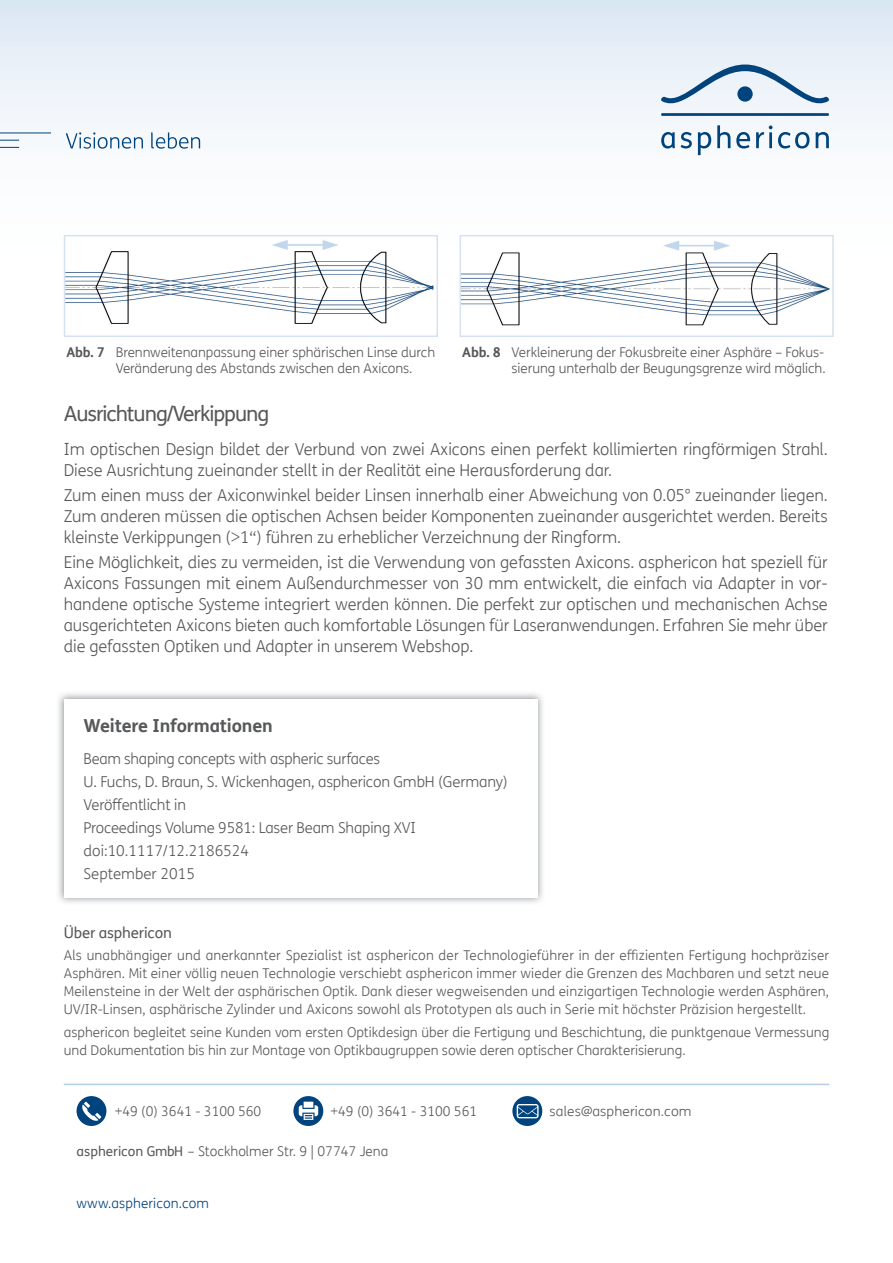
<style>
.page{position:relative;width:893px;height:1263px;background:#fff}
.page>*{position:absolute;margin:0;border:0;box-sizing:border-box;transform-origin:0 0}
.t1{font:21px "FS Me Pro";letter-spacing:-.05em;color:#57585a}
.t2{font:700 18px "FS Me Pro";letter-spacing:-.01em;color:#57585a}
.t3{font:300 16.5px/21px "FS Me Pro";letter-spacing:-.005em;color:#57585a;text-align:justify}
.t4{font:300 15px/23px "FS Me Pro";letter-spacing:-.01em;color:#57585a}
.t5{font:15px "FS Me Pro";letter-spacing:-.01em;color:#57585a}
.t6{font:300 13.5px/18px "FS Me Pro";color:#57585a}
.t7{font:300 13.5px "FS Me Pro";letter-spacing:.01em;color:#01437c}
.t8{font:700 13.5px "FS Me Pro";letter-spacing:-.01em;color:#57585a}
.s1{font-weight:400}
</style>
<div class="page">
<div style="left:0;top:0;width:893px;height:298px;background:linear-gradient(to bottom,#e1ebf5,#fff)"></div>
<svg style="left:661px;top:132px;width:14px;height:17px"></svg>
<svg style="left:681px;top:132px;width:11px;height:17px"></svg>
<svg style="left:698px;top:132px;width:13px;height:23px"></svg>
<svg style="left:717px;top:125px;width:13px;height:23px"></svg>
<svg style="left:736px;top:132px;width:14px;height:17px"></svg>
<svg style="left:756px;top:126px;width:16px;height:22px"></svg>
<svg style="left:778px;top:132px;width:31px;height:17px"></svg>
<svg style="left:816px;top:132px;width:13px;height:16px"></svg>
<svg style="left:661px;top:65px;width:168px;height:51px"></svg>
<svg style="left:66px;top:132px;width:134px;height:17px"></svg>
<hr style="left:0;top:132px;width:51px;height:1px;background:#01437c">
<svg style="left:0;top:140px;width:19px;height:1px"></svg>
<svg style="left:0;top:147px;width:19px;height:1px"></svg>
<div style="left:77px;top:1096px;width:29px;height:30px;background:#01437c;border-radius:50%"></div>
<svg style="left:82px;top:1102px;width:19px;height:19px"></svg>
<svg style="left:512px;top:1096px;width:30px;height:30px"></svg>
<svg style="left:517px;top:1104px;width:22px;height:14px"></svg>
<svg style="left:293px;top:1096px;width:30px;height:30px"></svg>
<svg style="left:299px;top:1102px;width:19px;height:18px"></svg>
<hr style="left:64px;top:1084px;width:765px;height:1px;background:#b5cee7">
<img style="left:58px;top:693px;width:485px;height:210px">
<div style="left:64px;top:699px;width:473px;height:198px;background:#fff"></div>
<img style="left:67px;top:238px;width:368px;height:86px">
<div style="left:64px;top:235px;width:374px;height:102px;border:2px solid #d4e2f1"></div>
<img style="left:463px;top:238px;width:368px;height:88px">
<div style="left:460px;top:235px;width:374px;height:102px;border:2px solid #d4e2f1"></div>
<p class="t8" style="left:66px;top:342px;width:40px">Abb. 7</p>
<p class="t6" style="left:512px;top:344px;width:316px;line-height:16.2px">Verkleinerung der Fokusbreite einer Asphäre – Fokus&shy;sierung unterhalb der Beugungsgrenze wird möglich.</p>
<p class="t6" style="left:116px;top:344px;width:321px;line-height:16.2px">Brennweitenanpassung einer sphärischen Linse durch<br>Veränderung des Abstands zwischen den Axicons.</p>
<p class="t8" style="left:462px;top:342px;width:40px">Abb. 8</p>
<h1 class="t1" style="left:64px;top:399px;width:207px">Ausrichtung/Verkippung</h1>
<p class="t3" style="left:64px;top:438px;width:765px">Im optischen Design bildet der Verbund von zwei Axicons einen perfekt kollimierten ringförmigen Strahl.<br>Diese Ausrichtung zueinander stellt in der Realität eine Herausforderung dar.</p>
<p class="t3" style="left:64px;top:484px;width:765px">Zum einen muss der Axiconwinkel beider Linsen innerhalb einer Abweichung von 0.05° zueinander liegen.<br>Zum anderen müssen die optischen Achsen beider Komponenten zueinander ausgerichtet werden. Bereits kleinste Verkippungen (&gt;1“) führen zu erheblicher Verzeichnung der Ringform.</p>
<p class="t3" style="left:64px;top:552px;width:765px">Eine Möglichkeit, dies zu vermeiden, ist die Verwendung von gefassten Axicons. asphericon hat speziell für Axicons Fassungen mit einem Außendurchmesser von 30 mm entwickelt, die einfach via Adapter in vor&shy;handene optische Systeme integriert werden können. Die perfekt zur optischen und mechanischen Achse ausgerichteten Axicons bieten auch komfortable Lösungen für Laseranwendungen. Erfahren Sie mehr über die gefassten Optiken und Adapter in unserem Webshop.</p>
<h2 class="t2" style="left:84px;top:712px;width:191px">Weitere Informationen</h2>
<p class="t4" style="left:84px;top:747px;width:426px">Beam shaping concepts with aspheric surfaces<br>U. Fuchs, D. Braun, S. Wickenhagen, asphericon GmbH (Germany)<br>Veröffentlicht in<br>Proceedings Volume 9581: Laser Beam Shaping XVI doi:10.1117/12.2186524<br>September 2015</p>
<p class="t5" style="left:64px;top:923px;width:110px">Über asphericon</p>
<p class="t6" style="left:64px;top:946px;width:767px;text-align:justify">Als unabhängiger und anerkannter Spezialist ist asphericon der Technologieführer in der effizienten Fertigung hochpräziser Asphären. Mit einer völlig neuen Technologie verschiebt asphericon immer wieder die Grenzen des Machbaren und setzt neue Meilensteine in der Welt der asphärischen Optik. Dank dieser wegweisenden und einzigartigen Technologie werden Asphären, UV/IR-Linsen, asphärische Zylinder und Axicons sowohl als Prototypen als auch in Serie mit höchster Präzision hergestellt.</p>
<p class="t6" style="left:64px;top:1022px;width:767px">asphericon begleitet seine Kunden vom ersten Optikdesign über die Fertigung und Beschichtung, die punktgenaue Vermessung und Dokumentation bis hin zur Montage von Optikbaugruppen sowie deren optischer Charakterisierung.</p>
<p class="t6" style="left:115px;top:1102px;width:148px">+49 (0) 3641 - 3100 560</p>
<p class="t6" style="left:331px;top:1102px;width:148px">+49 (0) 3641 - 3100 561</p>
<p class="t6" style="left:550px;top:1102px;width:144px">sales@asphericon.com</p>
<p class="t6" style="left:77px;top:1142px;width:313px"><span class="s1">asphericon GmbH</span> – Stockholmer Str. 9 | 07747 Jena</p>
<p class="t7" style="left:77px;top:1194px;width:134px">www.asphericon.com</p>
</div>
